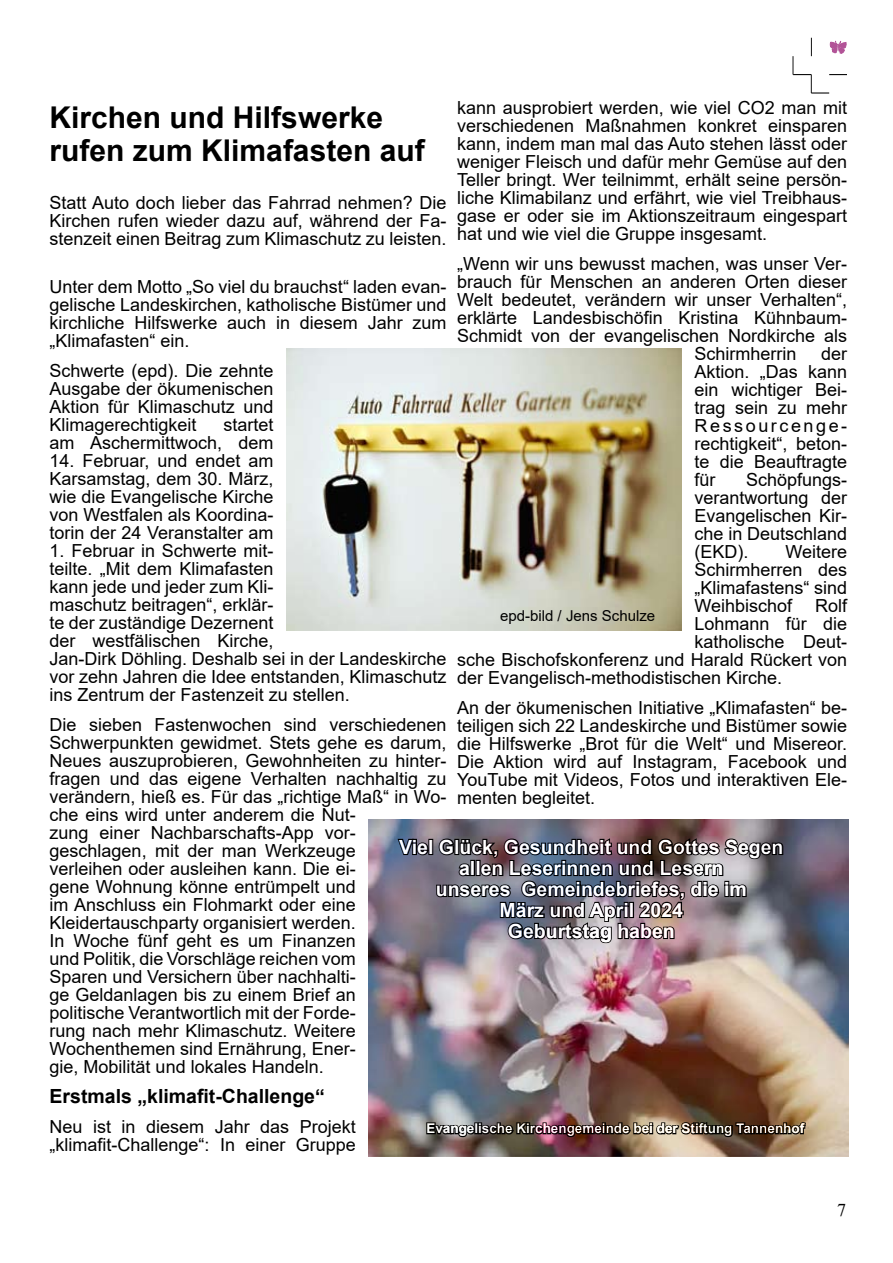
<style>
.page{position:relative;width:893px;height:1263px;background:#fff}
.page>*{position:absolute;margin:0;border:0;box-sizing:border-box;transform-origin:0 0}
.t1{font:700 30px/33px "Arial";color:#000}
.t2{font:700 19.5px/21px "Arial";color:#fff;text-align:center}
.t3{font:700 19.5px "Arial";color:#000}
.t4{font:18px/18px "Arial";color:#000;text-align:justify}
.t5{font:15px "Arial";color:#000}
.t6{font:700 13.5px "Arial";color:#fff}
</style>
<div class="page">
<svg style="left:793px;top:38px;width:53px;height:56px"></svg>
<img style="left:286px;top:349px;width:395px;height:282px">
<img style="left:369px;top:819px;width:479px;height:338px">
<p class="t4" style="left:457px;top:98px;width:392px">kann ausprobiert werden, wie viel CO2 man mit verschiedenen Maßnahmen konkret einsparen kann, indem man mal das Auto stehen lässt oder weniger Fleisch und dafür mehr Gemüse auf den Teller bringt. Wer teilnimmt, erhält seine persön&shy;liche Klimabilanz und erfährt, wie viel Treibhaus&shy;gase er oder sie im Aktionszeitraum eingespart hat und wie viel die Gruppe insgesamt.</p>
<p class="t4" style="left:457px;top:254px;width:392px">„Wenn wir uns bewusst machen, was unser Ver-</p>
<p class="t4" style="left:457px;top:272px;width:392px">brauch für Menschen an anderen Orten dieser</p>
<p class="t4" style="left:457px;top:290px;width:392px">Welt bedeutet, verändern wir unser Verhalten“,</p>
<p class="t4" style="left:457px;top:308px;width:392px">erklärte Landesbischöfin Kristina Kühnbaum-</p>
<p class="t4" style="left:457px;top:326px;width:392px">Schmidt von der evangelischen Nordkirche als</p>
<p class="t4" style="left:694px;top:344px;width:104px">Schirmherrin</p>
<h1 class="t1" style="left:50px;top:101px;width:377px">Kirchen und Hilfswerke rufen zum Klimafasten auf</h1>
<p class="t4" style="left:50px;top:194px;width:398px">Statt Auto doch lieber das Fahrrad nehmen? Die Kirchen rufen wieder dazu auf, während der Fa&shy;stenzeit einen Beitrag zum Klimaschutz zu leisten.</p>
<p class="t4" style="left:50px;top:278px;width:398px">Unter dem Motto „So viel du brauchst“ laden evan&shy;gelische Landeskirchen, katholische Bistümer und kirchliche Hilfswerke auch in diesem Jahr zum „Klimafasten“ ein.</p>
<p class="t4" style="left:50px;top:362px;width:225px">Schwerte (epd). Die zehnte Ausgabe der ökumenischen Aktion für Klimaschutz und Klimagerechtigkeit</p>
<p class="t4" style="left:694px;top:344px;width:154px;text-indent:127px">der Aktion. „Das kann ein wichtiger Bei&shy;trag sein zu mehr Ressourcenge&shy;rechtigkeit“, beton&shy;te die Beauftragte für</p>
<p class="t4" style="left:50px;top:416px;width:225px;text-align:right">startet<br>am Aschermittwoch, dem</p>
<p class="t4" style="left:50px;top:452px;width:225px">14. Februar, und endet am Karsamstag, dem 30. März, wie die Evangelische Kirche von Westfalen als Koordina&shy;torin der 24 Veranstalter am</p>
<p class="t4" style="left:50px;top:542px;width:398px;text-align:left">1. Februar in Schwerte mit-<br>teilte. „Mit dem Klimafasten<br>kann jede und jeder zum Kli-<br>maschutz beitragen“, erklär-<br>te der zuständige Dezernent<br>der westfälischen Kirche,<br>Jan-Dirk Döhling. Deshalb sei in der Landeskirche vor zehn Jahren die Idee entstanden, Klimaschutz ins Zentrum der Fastenzeit zu stellen.</p>
<p class="t4" style="left:50px;top:716px;width:398px;text-align:left">Die sieben Fastenwochen sind verschiedenen Schwerpunkten gewidmet. Stets gehe es darum, Neues auszuprobieren, Gewohnheiten zu hinter&shy;fragen und das eigene Verhalten nachhaltig zu verändern, hieß es. Für das „richtige Maß“ in Wo&shy;che eins wird unter anderem die Nut-<br>zung einer Nachbarschafts-App vor&shy;geschlagen, mit der man Werkzeuge<br>verleihen oder ausleihen kann. Die ei-<br>gene Wohnung könne entrümpelt und<br>im Anschluss ein Flohmarkt oder eine Kleidertauschparty organisiert werden.<br>In Woche fünf geht es um Finanzen<br>und Politik, die Vorschläge reichen vom<br>Sparen und Versichern über nachhalti-<br>ge Geldanlagen bis zu einem Brief an<br>politische Verantwortlich mit der Forde-<br>rung nach mehr Klimaschutz. Weitere Wochenthemen sind Ernährung, Ener-<br>gie, Mobilität und lokales Handeln.</p>
<p class="t3" style="left:50px;top:1083px;width:277px">Erstmals „klimafit-Challenge“</p>
<p class="t4" style="left:50px;top:1118px;width:308px">Neu ist in diesem Jahr das Projekt „klimafit-Challenge“: In einer Gruppe</p>
<p class="t4" style="left:694px;top:470px;width:154px;text-indent:52px">Schöpfungs&shy;verantwortung der Evangelischen Kir&shy;che in Deutschland (EKD).</p>
<p class="t4" style="left:694px;top:542px;width:154px;text-indent:91px">Weitere Schirmherren des „Klimafastens“ sind Weihbischof</p>
<p class="t4" style="left:815px;top:596px;width:34px">Rolf</p>
<p class="t4" style="left:694px;top:614px;width:154px">Lohmann für die</p>
<p class="t4" style="left:694px;top:632px;width:154px">katholische Deut-</p>
<p class="t4" style="left:457px;top:650px;width:392px">sche Bischofskonferenz und Harald Rückert von</p>
<p class="t4" style="left:457px;top:668px;width:327px">der Evangelisch-methodistischen Kirche.</p>
<p class="t4" style="left:457px;top:698px;width:392px">An der ökumenischen Initiative „Klimafasten“ be&shy;teiligen sich 22 Landeskirche und Bistümer sowie die Hilfswerke „Brot für die Welt“ und Misereor.<br>Die Aktion wird auf Instagram, Facebook und YouTube mit Videos, Fotos und interaktiven Ele&shy;menten begleitet.</p>
<p class="t5" style="left:500px;top:605px;width:157px">epd-bild / Jens Schulze</p>
<p class="t2" style="left:399px;top:837px;width:386px">Viel Glück, Gesundheit und Gottes Segen allen Leserinnen und Lesern<br>unseres Gemeindebriefes, die im<br>März und April 2024<br>Geburtstag haben</p>
<p class="t6" style="left:426px;top:1119px;width:379px">Evangelische Kirchengemeinde bei der Stiftung Tannenhof</p>
</div>
